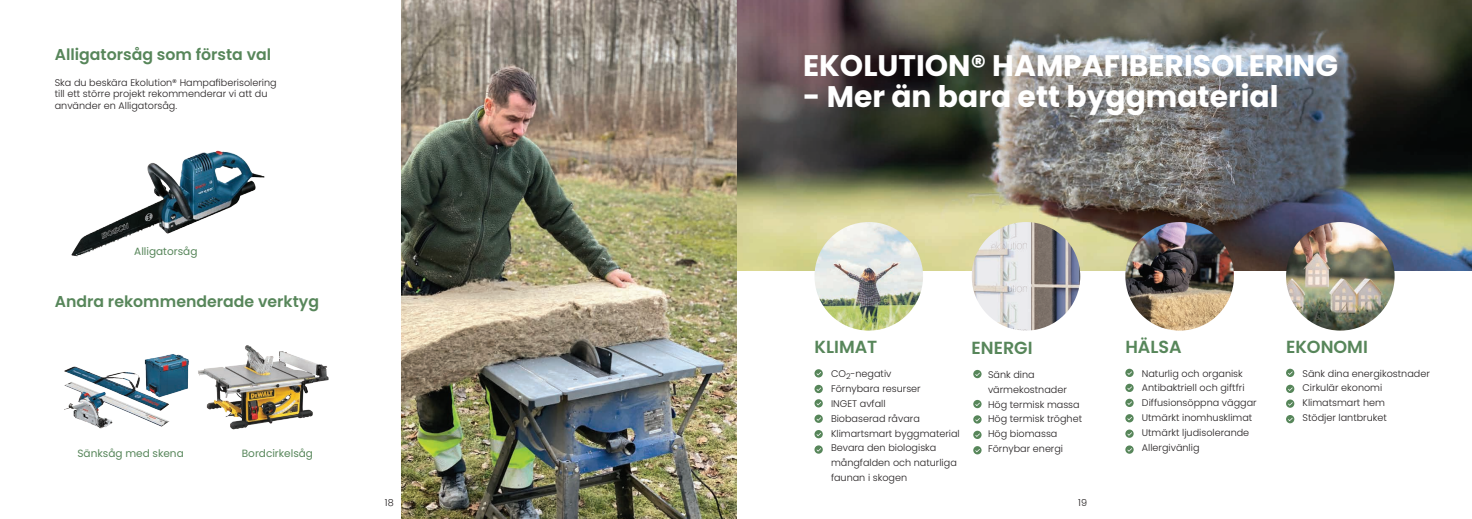
<style>
.page{position:relative;width:1472px;height:519px;background:#fff}
.page>*{position:absolute;margin:0;border:0;box-sizing:border-box;transform-origin:0 0}
.t1{font:700 29.75px "Poppins";color:#fff}
.t2{font:600 17.5px "Poppins";color:#57865a}
.t3{font:600 15.75px "Poppins";color:#57865a}
.t4{font:10.5px "Poppins";color:#57865a}
.t5{font:300 9.62px/14.9px "Poppins";color:#231f20}
</style>
<div class="page">
<img style="left:402px;top:0;width:334px;height:519px">
<img style="left:64px;top:354px;width:125px;height:75px">
<img style="left:198px;top:345px;width:131px;height:85px">
<img style="left:71px;top:151px;width:194px;height:106px">
<img style="left:737px;top:0;width:734px;height:270px">
<img style="left:814px;top:222px;width:109px;height:108px;border-radius:54px">
<img style="left:1125px;top:222px;width:108px;height:108px;border-radius:54px">
<img style="left:971px;top:222px;width:109px;height:108px;border-radius:54px">
<img style="left:1285px;top:222px;width:109px;height:108px;border-radius:54px">
<svg style="left:814px;top:369px;width:8px;height:8px"></svg>
<svg style="left:973px;top:370px;width:8px;height:8px"></svg>
<svg style="left:1125px;top:369px;width:8px;height:8px"></svg>
<svg style="left:1286px;top:369px;width:8px;height:8px"></svg>
<svg style="left:814px;top:385px;width:8px;height:8px"></svg>
<svg style="left:814px;top:399px;width:8px;height:8px"></svg>
<svg style="left:973px;top:400px;width:8px;height:8px"></svg>
<svg style="left:1125px;top:399px;width:8px;height:8px"></svg>
<svg style="left:1286px;top:385px;width:8px;height:8px"></svg>
<svg style="left:1125px;top:384px;width:8px;height:8px"></svg>
<svg style="left:814px;top:414px;width:8px;height:9px"></svg>
<svg style="left:973px;top:415px;width:8px;height:8px"></svg>
<svg style="left:1125px;top:414px;width:8px;height:8px"></svg>
<svg style="left:1286px;top:399px;width:8px;height:9px"></svg>
<svg style="left:814px;top:430px;width:8px;height:8px"></svg>
<svg style="left:973px;top:431px;width:8px;height:8px"></svg>
<svg style="left:1125px;top:429px;width:8px;height:9px"></svg>
<svg style="left:814px;top:445px;width:8px;height:9px"></svg>
<svg style="left:973px;top:446px;width:8px;height:8px"></svg>
<svg style="left:1125px;top:445px;width:8px;height:9px"></svg>
<svg style="left:1286px;top:415px;width:8px;height:8px"></svg>
<h3 class="t3" style="left:55px;top:45px;width:218px">Alligatorsåg som första val</h3>
<p class="t5" style="left:55px;top:77px;width:223px;line-height:11.5px">Ska du beskära Ekolution® Hampafiberisolering till ett större projekt rekommenderar vi att du använder en Alligatorsåg.</p>
<p class="t4" style="left:134px;top:245px;width:65px">Alligatorsåg</p>
<h3 class="t3" style="left:55px;top:292px;width:266px">Andra rekommenderade verktyg</h3>
<p class="t4" style="left:77px;top:447px;width:108px">Sänksåg med skena</p>
<p class="t4" style="left:242px;top:448px;width:73px">Bordcirkelsåg</p>
<h1 class="t1" style="left:803px;top:48px;width:536px">EKOLUTION® HAMPAFIBERISOLERING</h1>
<h1 class="t1" style="left:803px;top:79px;width:477px">- Mer än bara ett byggmaterial</h1>
<h2 class="t2" style="left:814px;top:337px;width:64px">KLIMAT</h2>
<h2 class="t2" style="left:971px;top:337px;width:63px">ENERGI</h2>
<h2 class="t2" style="left:1125px;top:336px;width:58px">HÄLSA</h2>
<h2 class="t2" style="left:1285px;top:336px;width:83px">EKONOMI</h2>
<p class="t5" style="left:831px;top:366px;width:130px">CO<sub>2</sub>-negativ<br>Förnybara resurser<br>INGET avfall<br>Biobaserad råvara<br>Klimartsmart byggmaterial<br>Bevara den biologiska mångfalden och naturliga faunan i skogen</p>
<p class="t5" style="left:988px;top:367px;width:96px">Sänk dina värmekostnader<br>Hög termisk massa<br>Hög termisk tröghet<br>Hög biomassa<br>Förnybar energi</p>
<p class="t5" style="left:1141px;top:366px;width:116px">Naturlig och organisk<br>Antibaktriell och giftfri<br>Diffusionsöppna väggar<br>Utmärkt inomhusklimat<br>Utmärkt ljudisolerande<br>Allergivänlig</p>
<p class="t5" style="left:1302px;top:366px;width:129px">Sänk dina energikostnader<br>Cirkulär ekonomi<br>Klimatsmart hem<br>Stödjer lantbruket</p>
<p class="t5" style="left:385px;top:495px;width:10px">18</p>
<p class="t5" style="left:1078px;top:495px;width:10px">19</p>
</div>
